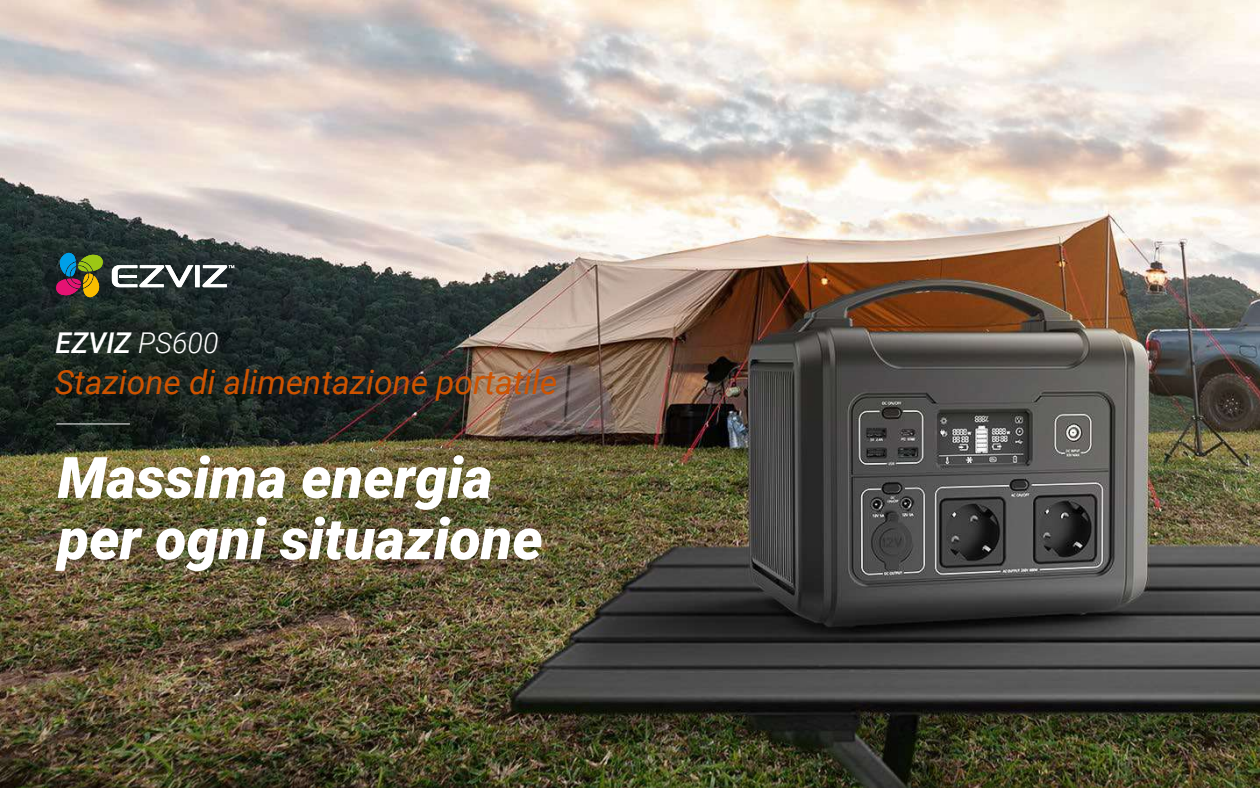
<style>
.page{position:relative;width:1260px;height:788px;background:#fff}
.page>*{position:absolute;margin:0;border:0;box-sizing:border-box;transform-origin:0 0}
.t1{font:italic 900 57.23px/61.2px "Roboto";color:#fff}
.t2{font:italic 33.43px "Roboto";color:#ce5300}
.t3{font:italic 500 28.61px "Roboto";color:#fff}
.s1{font-weight:300}
</style>
<div class="page">
<img style="left:0;top:0;width:1260px;height:788px">
<svg style="left:56px;top:253px;width:47px;height:44px;background:#676044"></svg>
<svg style="left:112px;top:265px;width:122px;height:22px"></svg>
<hr style="left:56px;top:423px;width:74px;height:1px;background:#fff">
<p class="t3" style="left:56px;top:323px;width:165px">EZVIZ <span class="s1">PS600</span></p>
<p class="t2" style="left:55px;top:358px;width:504px">Stazione di alimentazione portatile</p>
<h1 class="t1" style="left:58px;top:445px;width:487px">Massima energia per ogni situazione</h1>
</div>
